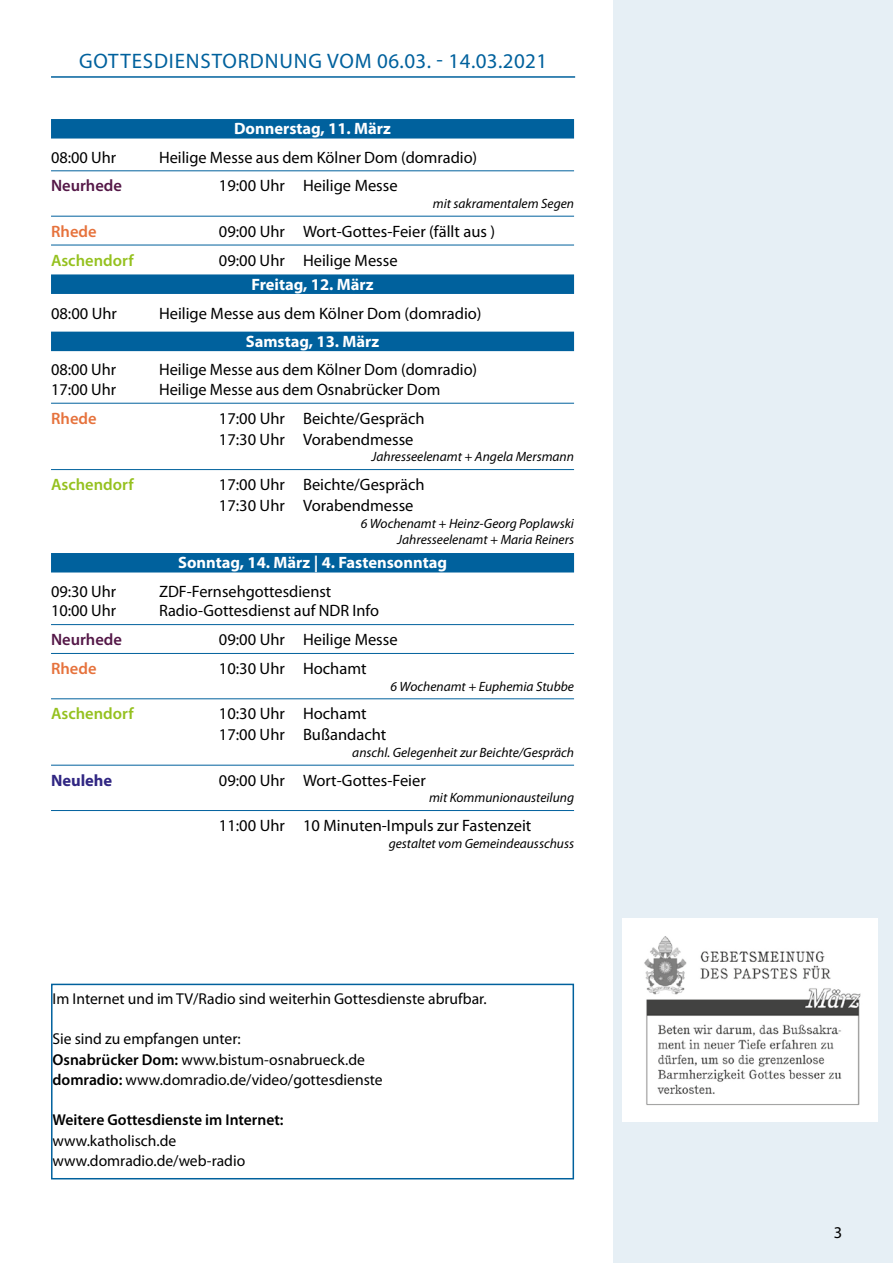
<style>
.page{position:relative;width:893px;height:1263px;background:#fff}
.page>*{position:absolute;margin:0;border:0;box-sizing:border-box;transform-origin:0 0}
.t1{font:21px "Myriad Pro";letter-spacing:.04em;color:#00619d}
.t2{font:16.5px/21px "Myriad Pro";color:#000}
.t3{font:700 16.5px "Myriad Pro";color:#fff}
.t4{font:600 16.5px "Myriad Pro";color:#95c11f}
.t5{font:600 16.5px "Myriad Pro";color:#541747}
.t6{font:600 16.5px "Myriad Pro";color:#e6723c}
.t7{font:700 16.5px "Myriad Pro";color:#312783}
.t8{font:15.75px/20.2px "Myriad Pro";color:#000}
.t9{font:600 15.75px "Myriad Pro";color:#000}
.t10{font:italic 13.5px/16.5px "Myriad Pro";color:#000;text-align:right}
.s1{font-weight:600}
</style>
<div class="page">
<div style="left:613px;top:0;width:280px;height:1263px;background:#e6eff5"></div>
<div style="left:51px;top:119px;width:523px;height:20px;background:#00619d"></div>
<hr style="left:51px;top:170px;width:523px;height:1px;background:#00619d">
<hr style="left:51px;top:216px;width:523px;height:1px;background:#00619d">
<hr style="left:51px;top:245px;width:523px;height:1px;background:#00619d">
<div style="left:51px;top:274px;width:523px;height:20px;background:#00619d"></div>
<div style="left:51px;top:332px;width:523px;height:19px;background:#00619d"></div>
<hr style="left:51px;top:403px;width:523px;height:1px;background:#00619d">
<hr style="left:51px;top:469px;width:523px;height:1px;background:#00619d">
<div style="left:51px;top:553px;width:523px;height:19px;background:#00619d"></div>
<hr style="left:51px;top:624px;width:523px;height:1px;background:#00619d">
<hr style="left:51px;top:653px;width:523px;height:1px;background:#00619d">
<hr style="left:51px;top:698px;width:523px;height:1px;background:#00619d">
<hr style="left:51px;top:765px;width:523px;height:1px;background:#00619d">
<hr style="left:51px;top:810px;width:523px;height:1px;background:#00619d">
<hr style="left:51px;top:76px;width:524px;height:2px;background:#00619d">
<div style="left:51px;top:984px;width:523px;height:195px;border:2px solid #00619d"></div>
<img style="left:622px;top:918px;width:255px;height:204px">
<p class="t1" style="left:79px;top:48px;width:470px">GOTTESDIENSTORDNUNG VOM 06.03. - 14.03.2021</p>
<p class="t3" style="left:234px;top:118px;width:159px">Donnerstag, 11. März</p>
<p class="t2" style="left:51px;top:146px;width:67px">08:00 Uhr</p>
<p class="t2" style="left:159px;top:146px;width:320px">Heilige Messe aus dem Kölner Dom (domradio)</p>
<p class="t5" style="left:51px;top:175px;width:72px">Neurhede</p>
<p class="t2" style="left:219px;top:175px;width:180px">19:00 Uhr Heilige Messe</p>
<p class="t10" style="left:433px;top:195px;width:143px">mit sakramentalem Segen</p>
<p class="t6" style="left:51px;top:221px;width:47px">Rhede</p>
<p class="t2" style="left:219px;top:220px;width:278px">09:00 Uhr Wort-Gottes-Feier (fällt aus )</p>
<p class="t4" style="left:51px;top:250px;width:84px">Aschendorf</p>
<p class="t2" style="left:219px;top:249px;width:180px">09:00 Uhr Heilige Messe</p>
<p class="t3" style="left:251px;top:273px;width:124px">Freitag, 12. März</p>
<p class="t2" style="left:51px;top:303px;width:67px">08:00 Uhr</p>
<p class="t2" style="left:159px;top:303px;width:324px">Heilige Messe aus dem Kölner Dom (domradio)</p>
<p class="t3" style="left:246px;top:331px;width:135px">Samstag, 13. März</p>
<p class="t2" style="left:51px;top:359px;width:67px">08:00 Uhr</p>
<p class="t2" style="left:159px;top:359px;width:320px">Heilige Messe aus dem Kölner Dom (domradio)</p>
<p class="t2" style="left:51px;top:379px;width:67px">17:00 Uhr</p>
<p class="t2" style="left:159px;top:379px;width:283px">Heilige Messe aus dem Osnabrücker Dom</p>
<p class="t6" style="left:51px;top:408px;width:47px">Rhede</p>
<p class="t2" style="left:219px;top:407px;width:207px">17:00 Uhr Beichte/Gespräch<br>17:30 Uhr Vorabendmesse</p>
<p class="t10" style="left:372px;top:448px;width:204px">Jahresseelenamt + Angela Mersmann</p>
<p class="t4" style="left:51px;top:474px;width:84px">Aschendorf</p>
<p class="t2" style="left:219px;top:474px;width:207px">17:00 Uhr Beichte/Gespräch<br>17:30 Uhr Vorabendmesse</p>
<p class="t10" style="left:361px;top:515px;width:215px">6 Wochenamt + Heinz-Georg Poplawski<br>Jahresseelenamt + Maria Reiners</p>
<p class="t3" style="left:178px;top:552px;width:271px">Sonntag, 14. März | 4. Fastensonntag</p>
<p class="t2" style="left:51px;top:580px;width:67px">09:30 Uhr</p>
<p class="t2" style="left:159px;top:580px;width:174px">ZDF-Fernsehgottesdienst</p>
<p class="t2" style="left:51px;top:600px;width:67px">10:00 Uhr</p>
<p class="t2" style="left:159px;top:600px;width:222px">Radio-Gottesdienst auf NDR Info</p>
<p class="t5" style="left:51px;top:629px;width:72px">Neurhede</p>
<p class="t2" style="left:219px;top:629px;width:180px">09:00 Uhr Heilige Messe</p>
<p class="t6" style="left:51px;top:658px;width:47px">Rhede</p>
<p class="t2" style="left:219px;top:658px;width:149px">10:30 Uhr Hochamt</p>
<p class="t10" style="left:390px;top:678px;width:185px">6 Wochenamt + Euphemia Stubbe</p>
<p class="t4" style="left:51px;top:703px;width:84px">Aschendorf</p>
<p class="t2" style="left:219px;top:703px;width:169px">10:30 Uhr Hochamt<br>17:00 Uhr Bußandacht</p>
<p class="t10" style="left:352px;top:744px;width:223px">anschl. Gelegenheit zur Beichte/Gespräch</p>
<p class="t7" style="left:51px;top:769px;width:63px">Neulehe</p>
<p class="t2" style="left:219px;top:769px;width:208px">09:00 Uhr Wort-Gottes-Feier</p>
<p class="t10" style="left:429px;top:789px;width:147px">mit Kommunionausteilung</p>
<p class="t2" style="left:219px;top:815px;width:314px">11:00 Uhr 10 Minuten-Impuls zur Fastenzeit</p>
<p class="t10" style="left:389px;top:835px;width:187px">gestaltet vom Gemeindeausschuss</p>
<p class="t8" style="left:53px;top:988px;width:436px">Im Internet und im TV/Radio sind weiterhin Gottesdienste abrufbar.</p>
<p class="t8" style="left:53px;top:1029px;width:332px">Sie sind zu empfangen unter:<br><span class="s1">Osnabrücker Dom:</span> www.bistum-osnabrueck.de <span class="s1">domradio:</span> www.domradio.de/video/gottesdienste</p>
<p class="t9" style="left:53px;top:1110px;width:233px">Weitere Gottesdienste im Internet:</p>
<p class="t8" style="left:53px;top:1130px;width:194px">www.katholisch.de www.domradio.de/web-radio</p>
<p class="t2" style="left:834px;top:1221px;width:10px">3</p>
</div>
